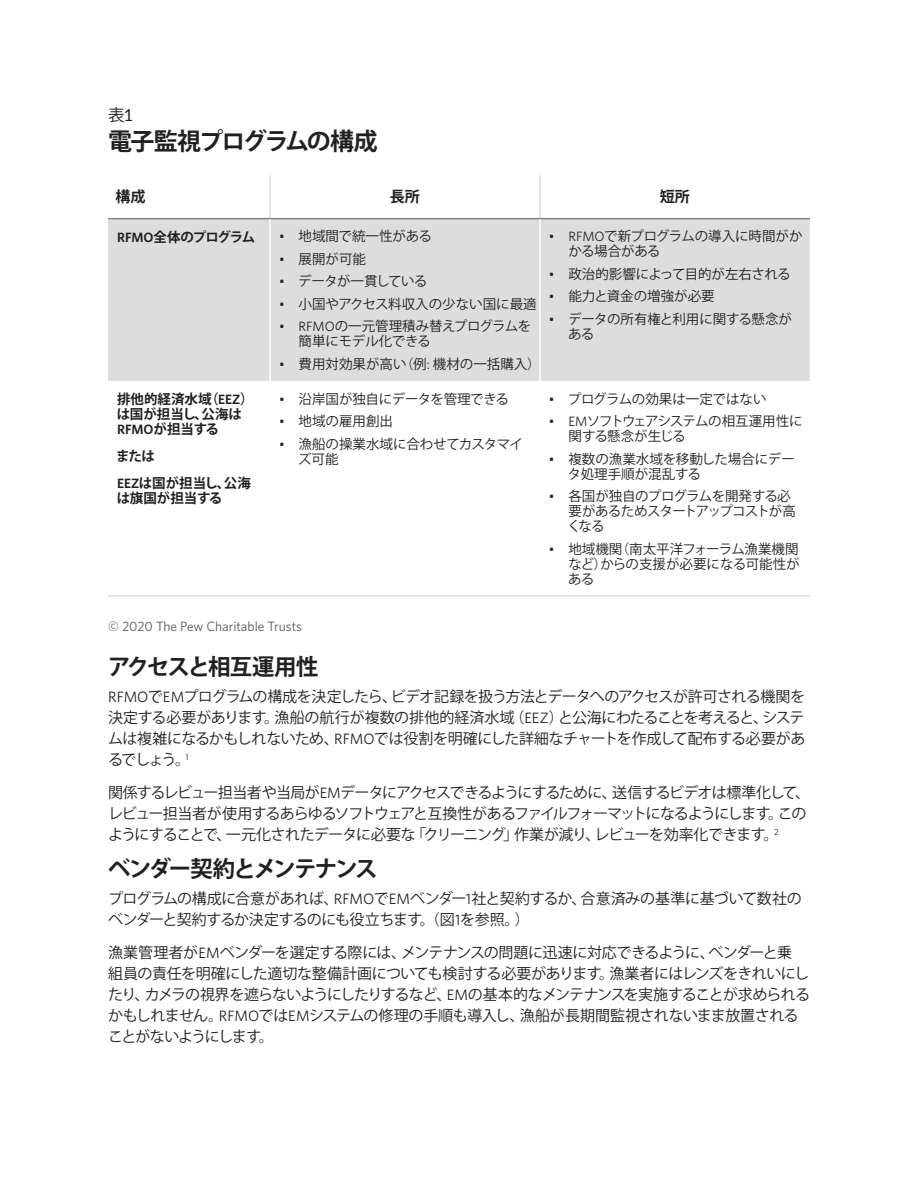
<style>
.page{position:relative;width:918px;height:1188px;background:#fff}
.page>*{position:absolute;margin:0;border:0;box-sizing:border-box;transform-origin:0 0}
.HED{font:700 24px "Koz Go Pro";letter-spacing:-.065em;color:#231f20}
.t1{font:700 22.5px "Koz Go Pro";letter-spacing:-.09em;color:#231f20}
.Figure{font:16.5px "Koz Go Pro";color:#231f20}
.Body{font:15px/21px "Koz Go Pro";letter-spacing:-.045em;color:#231f20}
.Body-2{font:15px/21px "Koz Go Pro";letter-spacing:-.07em;color:#231f20}
.Table-H1__center{font:700 15px "Koz Go Pro";color:#231f20}
.Table-H1__left_align{font:700 15px "Koz Go Pro";color:#231f20}
.t2{font:13.5px/15px "Koz Go Pro";color:#231f20}
.Table-Left_column{font:700 13.5px/15px "Koz Go Pro";color:#231f20}
.t3{font:13.5px/15px "Koz Go Pro";letter-spacing:-.02em;color:#231f20}
.t4{font:13.5px/15px "Koz Go Pro";letter-spacing:-.04em;color:#231f20}
.t5{font:13.5px/15px "Koz Go Pro";letter-spacing:-.045em;color:#231f20}
.Source{font:13.5px "Whitney";color:#57585a}
.Table-Left_column-2{font:700 13.5px "Koz Go Pro";letter-spacing:-.08em;color:#231f20}
.t6{font:13.5px "Koz Go Pro";letter-spacing:-.05em;color:#231f20}
.s1{font-family:"Lato"}
.s2{font-family:"Whitney";font-weight:600}
.s3{font-family:"Whitney"}
</style>
<div class="page">
<div style="left:108px;top:219px;width:702px;height:162px;background:#dcdddf"></div>
<hr style="left:108px;top:218px;width:162px;height:1px;background:#808285">
<hr style="left:270px;top:218px;width:270px;height:1px;background:#808285">
<hr style="left:540px;top:218px;width:270px;height:1px;background:#808285">
<hr style="left:269px;top:219px;width:2px;height:162px;background:#fff">
<hr style="left:539px;top:219px;width:2px;height:162px;background:#fff">
<hr style="left:269px;top:175px;width:2px;height:43px;background:#dcdddf">
<hr style="left:539px;top:175px;width:2px;height:43px;background:#dcdddf">
<hr style="left:108px;top:595px;width:162px;height:2px;background:#dcdddf">
<hr style="left:270px;top:595px;width:270px;height:2px;background:#dcdddf">
<hr style="left:540px;top:595px;width:270px;height:2px;background:#dcdddf">
<p class="Figure" style="left:108px;top:105px;width:26px">表<span class="s1">1</span></p>
<p class="HED" style="left:108px;top:126px;width:271px">電子監視プログラムの構成</p>
<p class="Table-H1__left_align" style="left:116px;top:187px;width:31px">構成</p>
<p class="Table-H1__center" style="left:390px;top:187px;width:31px">長所</p>
<p class="Table-H1__center" style="left:660px;top:187px;width:31px">短所</p>
<p class="Table-Left_column-2" style="left:117px;top:228px;width:140px"><span class="s2">RFMO</span>全体のプログラム</p>
<p class="t2" style="left:279px;top:229px;width:154px"><span class="s3">•</span> 地域間で統一性がある</p>
<p class="t2" style="left:279px;top:252px;width:89px"><span class="s3">•</span> 展開が可能</p>
<p class="t6" style="left:279px;top:273px;width:150px"><span class="s3">•</span> データが一貫している</p>
<p class="t2" style="left:279px;top:297px;width:259px"><span class="s3">•</span> 小国やアクセス料収入の少ない国に最適</p>
<p class="t3" style="left:299px;top:319px;width:234px;text-indent:-20px"><span class="s3">• RFMO</span>の一元管理積み替えプログラムを簡単にモデル化できる</p>
<p class="t2" style="left:279px;top:357px;width:263px"><span class="s3">•</span> 費用対効果が高い（例<span class="s3">:</span> 機材の一括購入）</p>
<p class="t2" style="left:569px;top:229px;width:236px;text-indent:-20px"><span class="s3">• RFMO</span>で新プログラムの導入に時間がかかる場合がある</p>
<p class="t2" style="left:549px;top:267px;width:243px"><span class="s3">•</span> 政治的影響によって目的が左右される</p>
<p class="t2" style="left:549px;top:289px;width:167px"><span class="s3">•</span> 能力と資金の増強が必要</p>
<p class="t2" style="left:568px;top:312px;width:225px;text-indent:-19px"><span class="s3">•</span> データの所有権と利用に関する懸念がある</p>
<p class="Table-Left_column" style="left:117px;top:392px;width:138px">排他的経済水域（<span class="s2">EEZ</span>）は国が担当し、公海は<br><span class="s2">RFMO</span>が担当する</p>
<p class="Table-Left_column" style="left:116px;top:449px;width:40px">または</p>
<p class="Table-Left_column" style="left:117px;top:476px;width:136px"><span class="s2">EEZ</span>は国が担当し、公海は旗国が担当する</p>
<p class="t3" style="left:279px;top:392px;width:232px"><span class="s3">•</span> 沿岸国が独自にデータを管理できる</p>
<p class="t2" style="left:279px;top:414px;width:116px"><span class="s3">•</span> 地域の雇用創出</p>
<p class="t2" style="left:298px;top:437px;width:226px;text-indent:-19px"><span class="s3">•</span> 漁船の操業水域に合わせてカスタマイズ可能</p>
<p class="Source" style="left:108px;top:618px;width:196px">© 2020 The Pew Charitable Trusts</p>
<p class="t2" style="left:549px;top:392px;width:219px"><span class="s3">•</span> プログラムの効果は一定ではない</p>
<p class="t5" style="left:569px;top:414px;width:236px;text-indent:-20px"><span class="s3">• EM</span>ソフトウェアシステムの相互運用性に関する懸念が生じる</p>
<p class="t2" style="left:568px;top:452px;width:228px;text-indent:-19px"><span class="s3">•</span> 複数の漁業水域を移動した場合にデータ処理手順が混乱する</p>
<p class="t4" style="left:567px;top:489px;width:230px;text-indent:-19px"><span class="s3">•</span> 各国が独自のプログラムを開発する必要があるためスタートアップコストが高くなる</p>
<p class="t2" style="left:568px;top:542px;width:233px;text-align:justify;text-indent:-19px"><span class="s3">•</span> 地域機関（南太平洋フォーラム漁業機関など）からの支援が必要になる可能性がある</p>
<h2 class="t1" style="left:108px;top:652px;width:212px">アクセスと相互運用性</h2>
<p class="Body" style="left:108px;top:686px;width:699px;text-align:justify"><span class="s3">RFMO</span>で<span class="s3">EM</span>プログラムの構成を決定したら、ビデオ記録を扱う方法とデータへのアクセスが許可される機関を決定する必要があります。漁船の航行が複数の排他的経済水域（<span class="s3">EEZ</span>）と公海にわたることを考えると、システムは複雑になるかもしれないため、<span class="s3">RFMO</span>では役割を明確にした詳細なチャートを作成して配布する必要があるでしょう。<sup>1</sup></p>
<p class="Body-2" style="left:108px;top:782px;width:704px">関係するレビュー担当者や当局が<span class="s3">EM</span>データにアクセスできるようにするために、送信するビデオは標準化して、レビュー担当者が使用するあらゆるソフトウェアと互換性があるファイルフォーマットになるようにします。このようにすることで、一元化されたデータに必要な「クリーニング」作業が減り、レビューを効率化できます。<sup>2</sup></p>
<h2 class="t1" style="left:108px;top:854px;width:271px">ベンダー契約とメンテナンス</h2>
<p class="Body" style="left:108px;top:889px;width:695px">プログラムの構成に合意があれば、<span class="s3">RFMO</span>で<span class="s3">EM</span>ベンダー<span class="s3">1</span>社と契約するか、合意済みの基準に基づいて数社のベンダーと契約するか決定するのにも役立ちます。（図<span class="s3">1</span>を参照。）</p>
<p class="Body" style="left:108px;top:943px;width:704px">漁業管理者が<span class="s3">EM</span>ベンダーを選定する際には、メンテナンスの問題に迅速に対応できるように、ベンダーと乗組員の責任を明確にした適切な整備計画についても検討する必要があります。漁業者にはレンズをきれいにしたり、カメラの視界を遮らないようにしたりするなど、<span class="s3">EM</span>の基本的なメンテナンスを実施することが求められるかもしれません。<span class="s3">RFMO</span>では<span class="s3">EM</span>システムの修理の手順も導入し、漁船が長期間監視されないまま放置されることがないようにします。</p>
</div>
